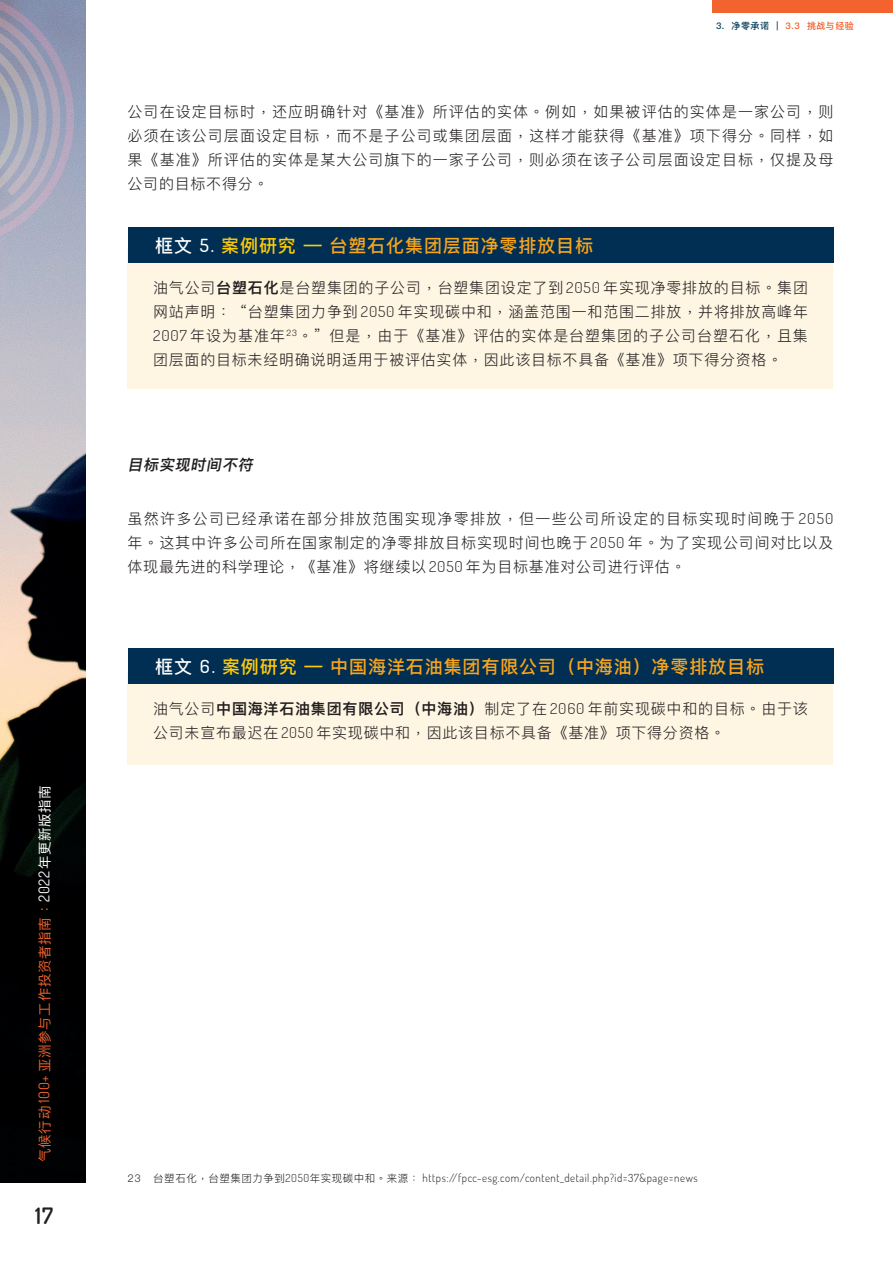
<style>
.page{position:relative;width:893px;height:1263px;background:#fff}
.page>*{position:absolute;margin:0;border:0;box-sizing:border-box;transform-origin:0 0}
.t1{font:600 22.5px "Dosis";color:#231f20}
.t2{font:500 18px "Ping Fang SC";letter-spacing:.05em;color:#f9a51b}
.t3{font:300 15px/24px "Ping Fang SC";letter-spacing:.05em;color:#231f20;text-align:justify}
.t4{font:italic 600 15px "Ping Fang SC";color:#231f20}
.t5{font:13.5px "Ping Fang SC";letter-spacing:.05em;color:#f26330}
.t6{font:300 10.95px "Dosis";letter-spacing:.05em;color:#231f20}
.t7{font:500 9px "Ping Fang SC";letter-spacing:.05em;color:#f15921}
.s1{font-family:"Dosis";font-size:14.85px}
.s2{font-family:"Dosis";font-size:14.85px;color:#fff}
.s3{color:#fff}
.s4{color:#043b5a}
.s5{font-family:"Dosis";color:#fff}
.s6{color:#feca0a}
.s7{font-weight:600}
.s8{font-family:"Dosis"}
.s9{font-family:"Ping Fang SC";font-size:10.5px}
</style>
<div class="page">
<img style="left:0;top:0;width:85px;height:1182px">
<svg style="left:0;top:0;width:76px;height:250px;background:#a2a3b8"></svg>
<div style="left:127px;top:247px;width:706px;height:142px;background:#fef5e3"></div>
<div style="left:128px;top:227px;width:705px;height:36px;background:#002f53"></div>
<div style="left:127px;top:673px;width:706px;height:92px;background:#fef5e3"></div>
<div style="left:128px;top:648px;width:705px;height:36px;background:#002f53"></div>
<div style="left:712px;top:0;width:181px;height:13px;background:#f26330"></div>
<p class="t5" style="left:36px;top:1162px;width:378px;rotate:-90deg">气候行动 <span class="s1">100+</span> 亚洲参与工作投资者指南：<span class="s2">2022</span><span class="s3">年更新版指南</span></p>
<h1 class="t1" style="left:35px;top:1201px;width:19px">17</h1>
<p class="t7" style="left:716px;top:20px;width:139px"><span class="s4">3. 净零承诺 |</span> 3.3 挑战与经验</p>
<p class="t3" style="left:128px;top:100px;width:707px">公司在设定目标时，还应明确针对《基准》所评估的实体。例如，如果被评估的实体是一家公司，则必须在该公司层面设定目标，而不是子公司或集团层面，这样才能获得《基准》项下得分。同样，如果《基准》所评估的实体是某大公司旗下的一家子公司，则必须在该子公司层面设定目标，仅提及母公司的目标不得分。</p>
<p class="t2" style="left:155px;top:234px;width:440px"><span class="s3">框文</span> <span class="s5">5.</span> <span class="s6">案例研究 —</span> 台塑石化集团层面净零排放目标</p>
<p class="t3" style="left:153px;top:275px;width:656px">油气公司<span class="s7">台塑石化</span>是台塑集团的子公司，台塑集团设定了到 <span class="s8">2050</span> 年实现净零排放的目标。集团网站声明：“台塑集团力争到 <span class="s8">2050</span> 年实现碳中和，涵盖范围一和范围二排放，并将排放高峰年<span class="s8">2007</span> 年设为基准年<sup>23</sup>。”但是，由于《基准》评估的实体是台塑集团的子公司台塑石化，且集团层面的目标未经明确说明适用于被评估实体，因此该目标不具备《基准》项下得分资格。</p>
<p class="t4" style="left:128px;top:455px;width:130px">目标实现时间不符</p>
<p class="t3" style="left:128px;top:506px;width:707px">虽然许多公司已经承诺在部分排放范围实现净零排放，但一些公司所设定的目标实现时间晚于 <span class="s8">2050</span>年。这其中许多公司所在国家制定的净零排放目标实现时间也晚于 <span class="s8">2050</span> 年。为了实现公司间对比以及体现最先进的科学理论，《基准》将继续以 <span class="s8">2050</span> 年为目标基准对公司进行评估。</p>
<p class="t2" style="left:155px;top:655px;width:610px"><span class="s3">框文</span> <span class="s5">6.</span> <span class="s6">案例研究 —</span> 中国海洋石油集团有限公司（中海油）净零排放目标</p>
<p class="t3" style="left:153px;top:696px;width:656px">油气公司<span class="s7">中国海洋石油集团有限公司（中海油）</span>制定了在 <span class="s8">2060</span> 年前实现碳中和的目标。由于该公司未宣布最迟在 <span class="s8">2050</span> 年实现碳中和，因此该目标不具备《基准》项下得分资格。</p>
<p class="t6" style="left:128px;top:1170px;width:572px"><span class="s9">23 台塑石化，台塑集团力争到</span>2050<span class="s9">年实现碳中和。来源：</span> https://fpcc-esg.com/content_detail.php?id=37&amp;page=news</p>
</div>
